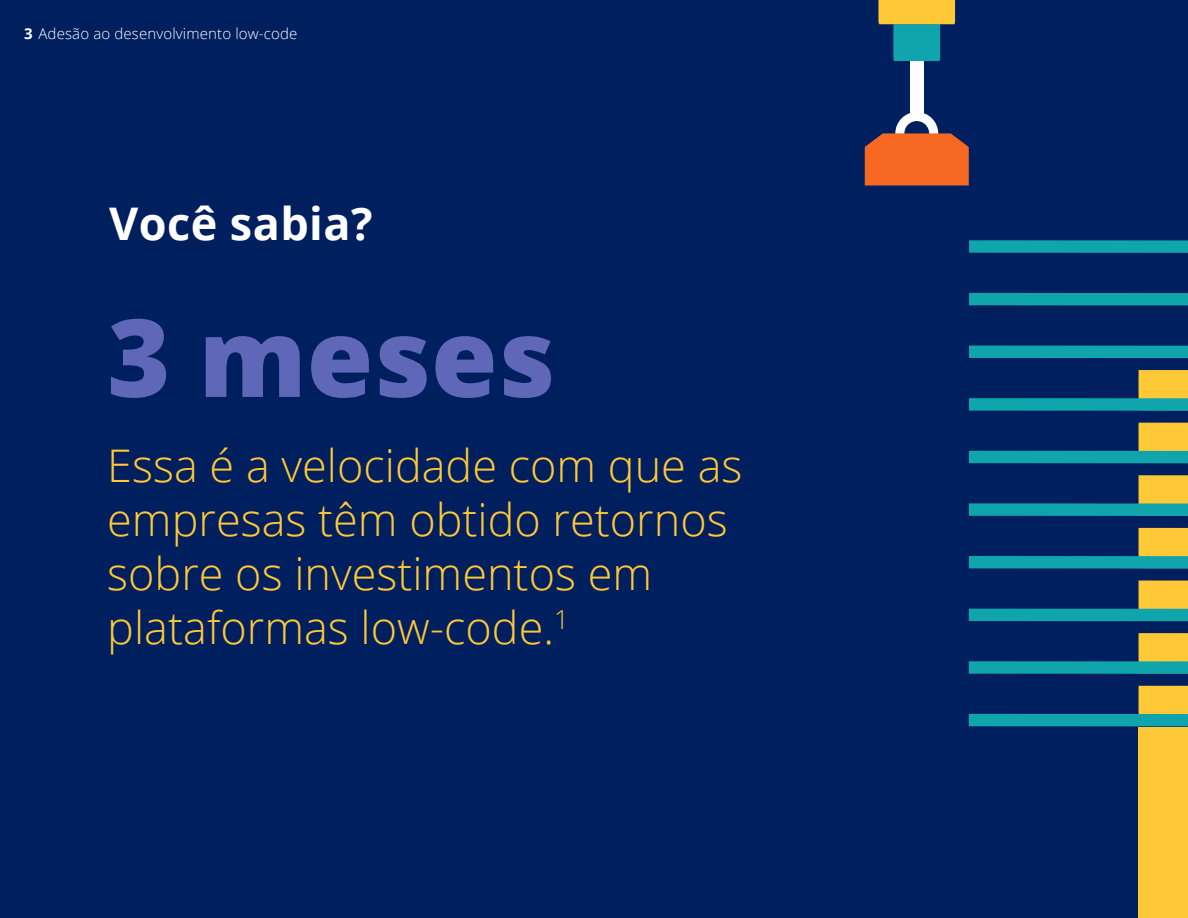
<style>
.page{position:relative;width:1188px;height:918px;background:#001f5f}
.page>*{position:absolute;margin:0;border:0;box-sizing:border-box;transform-origin:0 0}
.t1{font:800 108px "Open Sans";color:#5f67b9}
.t2{font:300 45px/54px "Open Sans";color:#ffc836}
.t3{font:700 45px "Open Sans";letter-spacing:.01em;color:#fff}
.t4{font:300 15px "Open Sans";letter-spacing:.01em;color:#fff}
.s1{font-weight:700}
</style>
<div class="page">
<svg style="left:969px;top:370px;width:219px;height:427px"></svg>
<div style="left:969px;top:346px;width:219px;height:12px;background:#10a5ac"></div>
<div style="left:969px;top:293px;width:219px;height:12px;background:#10a5ac"></div>
<div style="left:969px;top:240px;width:219px;height:13px;background:#10a5ac"></div>
<div style="left:1138px;top:727px;width:50px;height:191px;background:#ffc836"></div>
<div style="left:910px;top:61px;width:14px;height:57px;background:#fff"></div>
<svg style="left:865px;top:113px;width:104px;height:72px"></svg>
<svg style="left:878px;top:0;width:77px;height:61px"></svg>
<p class="t4" style="left:24px;top:23px;width:275px"><span class="s1">3</span> Adesão ao desenvolvimento low-code</p>
<p class="t3" style="left:109px;top:192px;width:265px">Você sabia?</p>
<h1 class="t1" style="left:107px;top:276px;width:449px">3 meses</h1>
<p class="t2" style="left:107px;top:438px;width:637px">Essa é a velocidade com que as empresas têm obtido retornos sobre os investimentos em plataformas low-code.<sup>1</sup></p>
</div>
